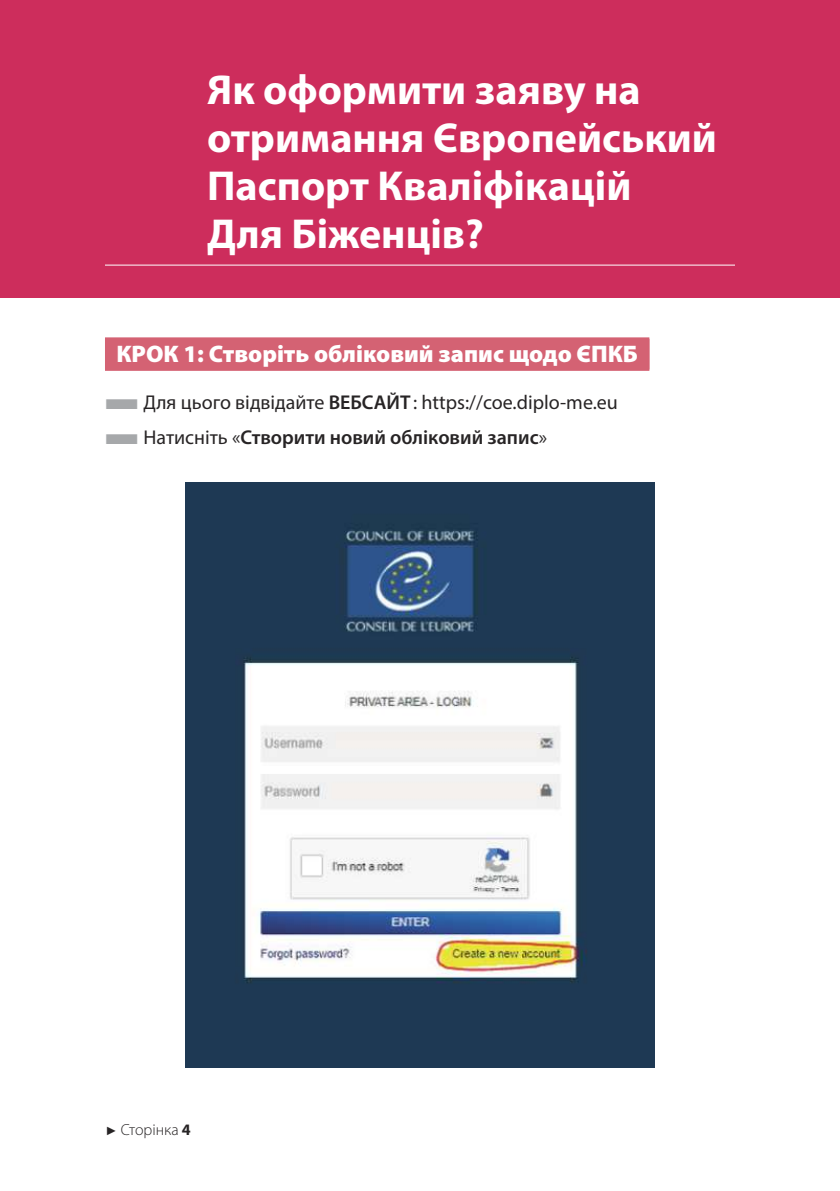
<style>
.page{position:relative;width:840px;height:1191px;background:#fff}
.page>*{position:absolute;margin:0;border:0;box-sizing:border-box;transform-origin:0 0}
.t1{font:700 42px/48px "Myriad Pro";color:#fff}
.t2{font:900 24px "Myriad Pro";color:#fff}
.t3{font:20px "Myriad Pro";color:#272425}
.t4{font:600 20px "Myriad Pro";color:#272425}
.t5{font:300 16px "Myriad Pro";color:#272425}
.s1{color:#a6a8aa}
.s2{font-weight:600}
.s3{font-weight:400}
.s4{font-family:"Arial";font-weight:400;font-size:12px}
.s5{font-weight:700}
</style>
<div class="page">
<img style="left:185px;top:482px;width:469px;height:585px">
<div style="left:0;top:0;width:839px;height:298px;background:#cd2d5c"></div>
<hr style="left:105px;top:265px;width:629px;height:1px;background:#fff">
<div style="left:105px;top:339px;width:544px;height:32px;background:#d46273"></div>
<div style="left:105px;top:337px;width:544px;height:32px;background:#d46273"></div>
<hr style="left:839px;top:0;width:1px;height:99px;background:#e09a9d">
<p class="t1" style="left:207px;top:65px;width:511px">Як оформити заяву на отримання Європейський<br>Паспорт Кваліфікацій<br>Для Біженців?</p>
<p class="t2" style="left:116px;top:340px;width:523px">КРОК 1: Створіть обліковий запис щодо ЄПКБ</p>
<p class="t3" style="left:105px;top:395px;width:514px"><span class="s1">■</span>Для цього відвідайте <span class="s2">ВЕБСАЙТ</span>: https://coe.diplo-me.eu</p>
<p class="t4" style="left:105px;top:426px;width:443px"><span class="s1">■</span><span class="s3">Натисніть «</span>Створити новий обліковий запис<span class="s3">»</span></p>
<p class="t5" style="left:105px;top:1120px;width:87px"><span class="s4">►</span> Сторінка <span class="s5">4</span></p>
</div>
